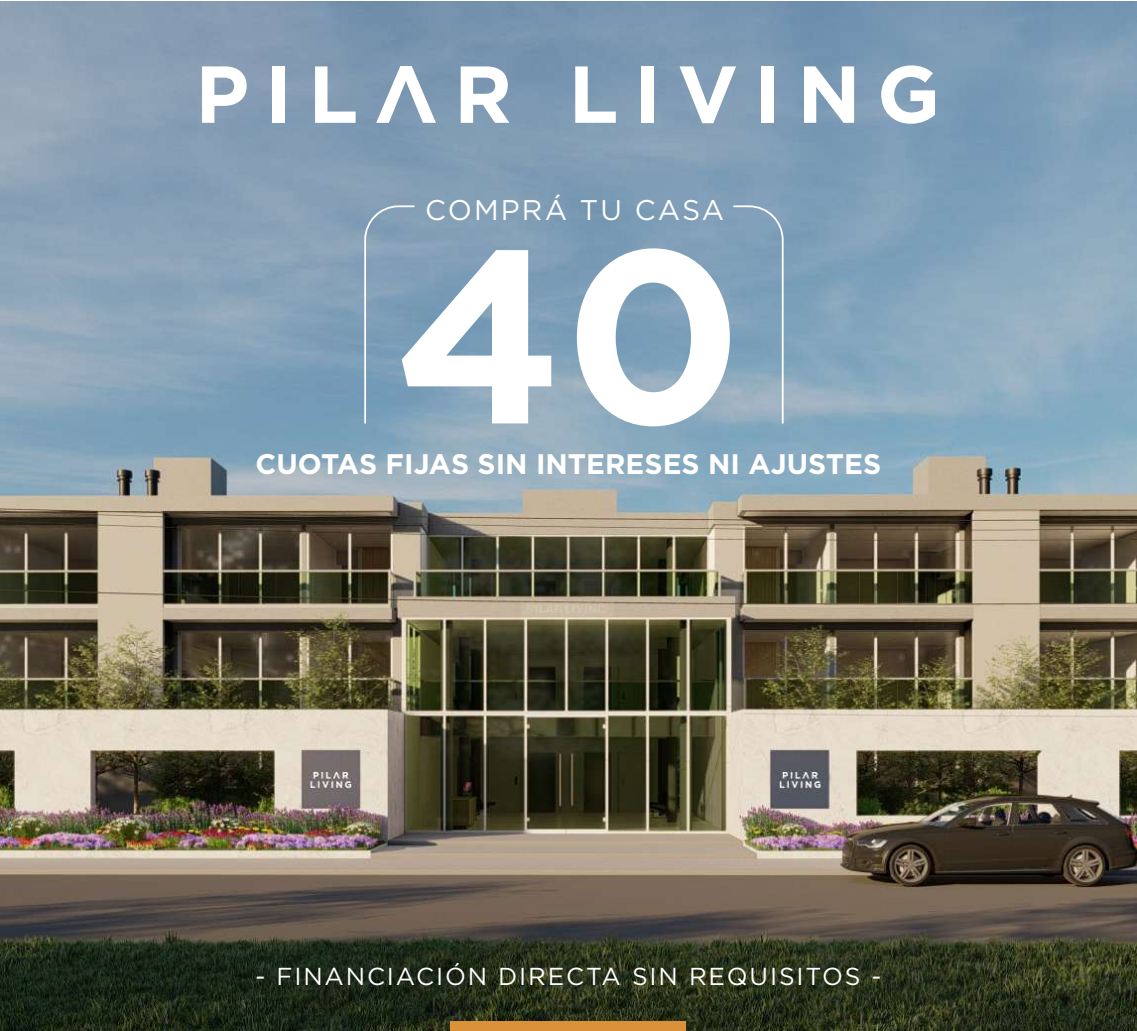
<style>
.page{position:relative;width:1137px;height:1031px;background:#fff}
.page>*{position:absolute;margin:0;border:0;box-sizing:border-box;transform-origin:0 0}
.t1{font:700 245.7px "Gotham Pro";color:#fff}
.t2{font:28.35px "Gotham Pro";letter-spacing:.075em;color:#fff}
.t3{font:700 28.2px "Gotham";color:#fff}
.t4{font:24.6px "Gotham Pro";letter-spacing:.075em;color:#fff}
</style>
<div class="page">
<img style="left:0;top:1px;width:1136px;height:1029px">
<div style="left:450px;top:1021px;width:236px;height:9px;background:#db9139"></div>
<svg style="left:363px;top:204px;width:53px;height:221px;background:#82a1ba"></svg>
<svg style="left:392px;top:453px;width:7px;height:5px"></svg>
<svg style="left:731px;top:204px;width:53px;height:221px;background:#88a7be"></svg>
<svg style="left:202px;top:66px;width:44px;height:57px"></svg>
<div style="left:272px;top:66px;width:13px;height:57px;background:#fff"></div>
<svg style="left:315px;top:66px;width:40px;height:57px"></svg>
<svg style="left:376px;top:66px;width:60px;height:57px"></svg>
<svg style="left:460px;top:66px;width:49px;height:57px"></svg>
<svg style="left:575px;top:66px;width:40px;height:57px"></svg>
<div style="left:641px;top:66px;width:13px;height:57px;background:#fff"></div>
<svg style="left:679px;top:66px;width:57px;height:57px"></svg>
<div style="left:761px;top:66px;width:12px;height:57px;background:#fff"></div>
<svg style="left:803px;top:66px;width:50px;height:57px"></svg>
<svg style="left:881px;top:65px;width:53px;height:59px"></svg>
<p class="t2" style="left:425px;top:194px;width:300px">COMPRÁ TU CASA</p>
<h1 class="t1" style="left:394px;top:194px;width:350px">40</h1>
<p class="t3" style="left:255px;top:445px;width:627px">CUOTAS FIJAS SIN INTERESES NI AJUSTES</p>
<p class="t4" style="left:255px;top:963px;width:627px">- FINANCIACIÓN DIRECTA SIN REQUISITOS -</p>
</div>
